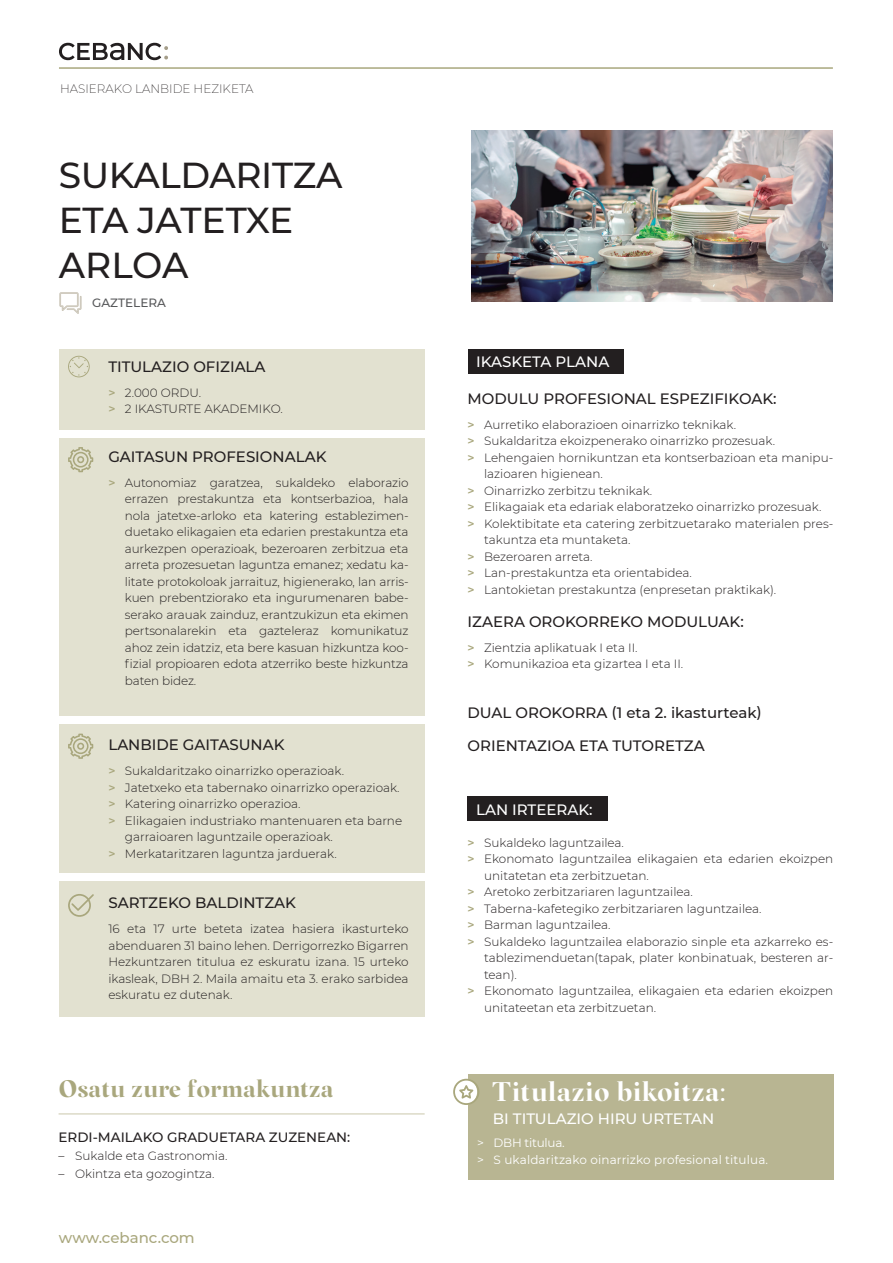
<style>
.page{position:relative;width:893px;height:1263px;background:#fff}
.page>*{position:absolute;margin:0;border:0;box-sizing:border-box;transform-origin:0 0}
.t1{font:500 36px/45px "Montserrat";letter-spacing:-.01em;color:#231f20}
.t2{font:700 27px "Margaret";color:#fff}
.t3{font:700 24px "Margaret";letter-spacing:-.01em;color:#a9a77d}
.t4{font:500 15px "Montserrat";color:#231f20}
.t5{font:500 15px "Montserrat";color:#fff}
.t6{font:500 15px "Montserrat";letter-spacing:-.005em;color:#a9a77d}
.t7{font:500 13.5px "Montserrat";color:#231f20}
.t8{font:300 12px/16.5px "Montserrat";color:#231f20}
.t9{font:12px/17.1px "Montserrat";letter-spacing:.01em;color:#fff}
.t10{font:200 12px "Montserrat";color:#231f20}
.t11{font:500 12px "Montserrat";color:#57585a}
.s1{font-weight:600;color:#a9a77d}
</style>
<div class="page">
<hr style="left:59px;top:67px;width:774px;height:2px;background:#a9a77d">
<svg style="left:59px;top:43px;width:109px;height:17px"></svg>
<img style="left:471px;top:130px;width:362px;height:171px">
<div style="left:60px;top:349px;width:365px;height:81px;background:#e2e1d0"></div>
<div style="left:60px;top:438px;width:365px;height:278px;background:#e2e1d0"></div>
<div style="left:60px;top:725px;width:365px;height:148px;background:#e2e1d0"></div>
<div style="left:60px;top:881px;width:365px;height:136px;background:#e2e1d0"></div>
<div style="left:468px;top:349px;width:155px;height:25px;background:#231f20"></div>
<div style="left:468px;top:796px;width:140px;height:25px;background:#231f20"></div>
<svg style="left:68px;top:356px;width:22px;height:21px"></svg>
<svg style="left:68px;top:894px;width:26px;height:23px"></svg>
<svg style="left:68px;top:447px;width:25px;height:25px"></svg>
<svg style="left:68px;top:734px;width:25px;height:25px"></svg>
<svg style="left:59px;top:292px;width:23px;height:22px"></svg>
<div style="left:468px;top:1074px;width:365px;height:105px;background:#b8b592"></div>
<svg style="left:453px;top:1079px;width:26px;height:26px"></svg>
<hr style="left:59px;top:1113px;width:366px;height:1px;background:#d0ceb5">
<p class="t10" style="left:60px;top:81px;width:195px">HASIERAKO LANBIDE HEZIKETA</p>
<h1 class="t1" style="left:59px;top:151px;width:285px">SUKALDARITZA<br>ETA JATETXE<br>ARLOA</h1>
<p class="t11" style="left:92px;top:294px;width:75px">GAZTELERA</p>
<p class="t4" style="left:108px;top:356px;width:159px">TITULAZIO OFIZIALA</p>
<p class="t8" style="left:108px;top:384px;width:176px"><span class="s1">&gt;</span> 2.000 ORDU.<br><span class="s1">&gt;</span> 2 IKASTURTE AKADEMIKO.</p>
<p class="t4" style="left:108px;top:446px;width:220px">GAITASUN PROFESIONALAK</p>
<p class="t8" style="left:125px;top:474px;width:285px;text-align:justify;text-indent:-16px"><span class="s1">&gt;</span> Autonomiaz garatzea, sukaldeko elaborazio errazen prestakuntza eta kontserbazioa, hala nola jatetxe-arloko eta katering establezimen&shy;duetako elikagaien eta edarien prestakuntza eta aurkezpen operazioak, bezeroaren zerbitzua eta arreta prozesuetan laguntza emanez; xedatu ka&shy;litate protokoloak jarraituz, higienerako, lan arris&shy;kuen prebentziorako eta ingurumenaren babe&shy;serako arauak zainduz, erantzukizun eta ekimen pertsonalarekin eta gazteleraz komunikatuz ahoz zein idatziz, eta bere kasuan hizkuntza koo&shy;fizial propioaren edota atzerriko beste hizkuntza baten bidez.</p>
<p class="t4" style="left:108px;top:734px;width:178px">LANBIDE GAITASUNAK</p>
<p class="t8" style="left:108px;top:762px;width:237px"><span class="s1">&gt;</span> Sukaldaritzako oinarrizko operazioak.</p>
<p class="t8" style="left:108px;top:779px;width:293px"><span class="s1">&gt;</span> Jatetxeko eta tabernako oinarrizko operazioak.</p>
<p class="t8" style="left:108px;top:795px;width:194px"><span class="s1">&gt;</span> Katering oinarrizko operazioa.</p>
<p class="t8" style="left:108px;top:812px;width:295px"><span class="s1">&gt;</span> Elikagaien industriako mantenuaren eta barne</p>
<p class="t8" style="left:125px;top:828px;width:210px">garraioaren laguntzaile operazioak.</p>
<p class="t8" style="left:108px;top:845px;width:230px"><span class="s1">&gt;</span> Merkataritzaren laguntza jarduerak.</p>
<p class="t4" style="left:108px;top:893px;width:189px">SARTZEKO BALDINTZAK</p>
<p class="t8" style="left:108px;top:920px;width:302px;text-align:justify">16 eta 17 urte beteta izatea hasiera ikasturteko abenduaren 31 baino lehen. Derrigorrezko Bigarren Hezkuntzaren titulua ez eskuratu izana. 15 urteko ikasleak, DBH 2. Maila amaitu eta 3. erako sarbidea eskuratu ez dutenak.</p>
<h3 class="t3" style="left:59px;top:1073px;width:277px">Osatu zure formakuntza</h3>
<p class="t7" style="left:59px;top:1128px;width:293px">ERDI-MAILAKO GRADUETARA ZUZENEAN:</p>
<p class="t8" style="left:59px;top:1147px;width:170px">– Sukalde eta Gastronomia.</p>
<p class="t8" style="left:59px;top:1165px;width:158px">– Okintza eta gozogintza.</p>
<p class="t6" style="left:59px;top:1227px;width:137px">www.cebanc.com</p>
<p class="t5" style="left:476px;top:352px;width:135px">IKASKETA PLANA</p>
<p class="t4" style="left:468px;top:388px;width:311px">MODULU PROFESIONAL ESPEZIFIKOAK:</p>
<p class="t8" style="left:468px;top:416px;width:270px"><span class="s1">&gt;</span> Aurretiko elaborazioen oinarrizko teknikak.</p>
<p class="t8" style="left:468px;top:432px;width:309px"><span class="s1">&gt;</span> Sukaldaritza ekoizpenerako oinarrizko prozesuak.</p>
<p class="t8" style="left:468px;top:449px;width:367px"><span class="s1">&gt;</span> Lehengaien hornikuntzan eta kontserbazioan eta manipu-</p>
<p class="t8" style="left:484px;top:465px;width:120px">lazioaren higienean.</p>
<p class="t8" style="left:468px;top:482px;width:186px"><span class="s1">&gt;</span> Oinarrizko zerbitzu teknikak.</p>
<p class="t8" style="left:468px;top:498px;width:355px"><span class="s1">&gt;</span> Elikagaiak eta edariak elaboratzeko oinarrizko prozesuak.</p>
<p class="t8" style="left:468px;top:515px;width:367px"><span class="s1">&gt;</span> Kolektibitate eta catering zerbitzuetarako materialen pres-</p>
<p class="t8" style="left:484px;top:531px;width:148px">takuntza eta muntaketa.</p>
<p class="t8" style="left:468px;top:548px;width:127px"><span class="s1">&gt;</span> Bezeroaren arreta.</p>
<p class="t8" style="left:468px;top:564px;width:226px"><span class="s1">&gt;</span> Lan-prestakuntza eta orientabidea.</p>
<p class="t8" style="left:468px;top:581px;width:310px"><span class="s1">&gt;</span> Lantokietan prestakuntza (enpresetan praktikak).</p>
<p class="t4" style="left:468px;top:611px;width:278px">IZAERA OROKORREKO MODULUAK:</p>
<p class="t8" style="left:468px;top:639px;width:217px"><span class="s1">&gt;</span> Zientzia aplikatuak I eta II.<br><span class="s1">&gt;</span> Komunikazioa eta gizartea I eta II.</p>
<p class="t4" style="left:468px;top:702px;width:296px">DUAL OROKORRA (1 eta 2. ikasturteak)</p>
<p class="t4" style="left:468px;top:735px;width:239px">ORIENTAZIOA ETA TUTORETZA</p>
<p class="t5" style="left:476px;top:799px;width:118px">LAN IRTEERAK:</p>
<p class="t8" style="left:468px;top:834px;width:158px"><span class="s1">&gt;</span> Sukaldeko laguntzailea.</p>
<p class="t8" style="left:468px;top:850px;width:367px"><span class="s1">&gt;</span> Ekonomato laguntzailea elikagaien eta edarien ekoizpen</p>
<p class="t8" style="left:484px;top:867px;width:166px">unitatetan eta zerbitzuetan.</p>
<p class="t8" style="left:468px;top:883px;width:227px"><span class="s1">&gt;</span> Aretoko zerbitzariaren laguntzailea.</p>
<p class="t8" style="left:468px;top:900px;width:295px"><span class="s1">&gt;</span> Taberna-kafetegiko zerbitzariaren laguntzailea.</p>
<p class="t8" style="left:468px;top:916px;width:144px"><span class="s1">&gt;</span> Barman laguntzailea.</p>
<p class="t8" style="left:468px;top:933px;width:367px"><span class="s1">&gt;</span> Sukaldeko laguntzailea elaborazio sinple eta azkarreko es-</p>
<p class="t8" style="left:484px;top:949px;width:351px">tablezimenduetan(tapak, plater konbinatuak, besteren ar-</p>
<p class="t8" style="left:484px;top:966px;width:34px">tean).</p>
<p class="t8" style="left:468px;top:982px;width:367px"><span class="s1">&gt;</span> Ekonomato laguntzailea, elikagaien eta edarien ekoizpen</p>
<p class="t8" style="left:484px;top:999px;width:174px">unitateetan eta zerbitzuetan.</p>
<h2 class="t2" style="left:491px;top:1075px;width:235px">Titulazio bikoitza:</h2>
<p class="t5" style="left:493px;top:1108px;width:223px">BI TITULAZIO HIRU URTETAN</p>
<p class="t9" style="left:477px;top:1134px;width:292px">&gt; DBH titulua.<br>&gt; S ukaldaritzako oinarrizko profesional titulua.</p>
</div>
